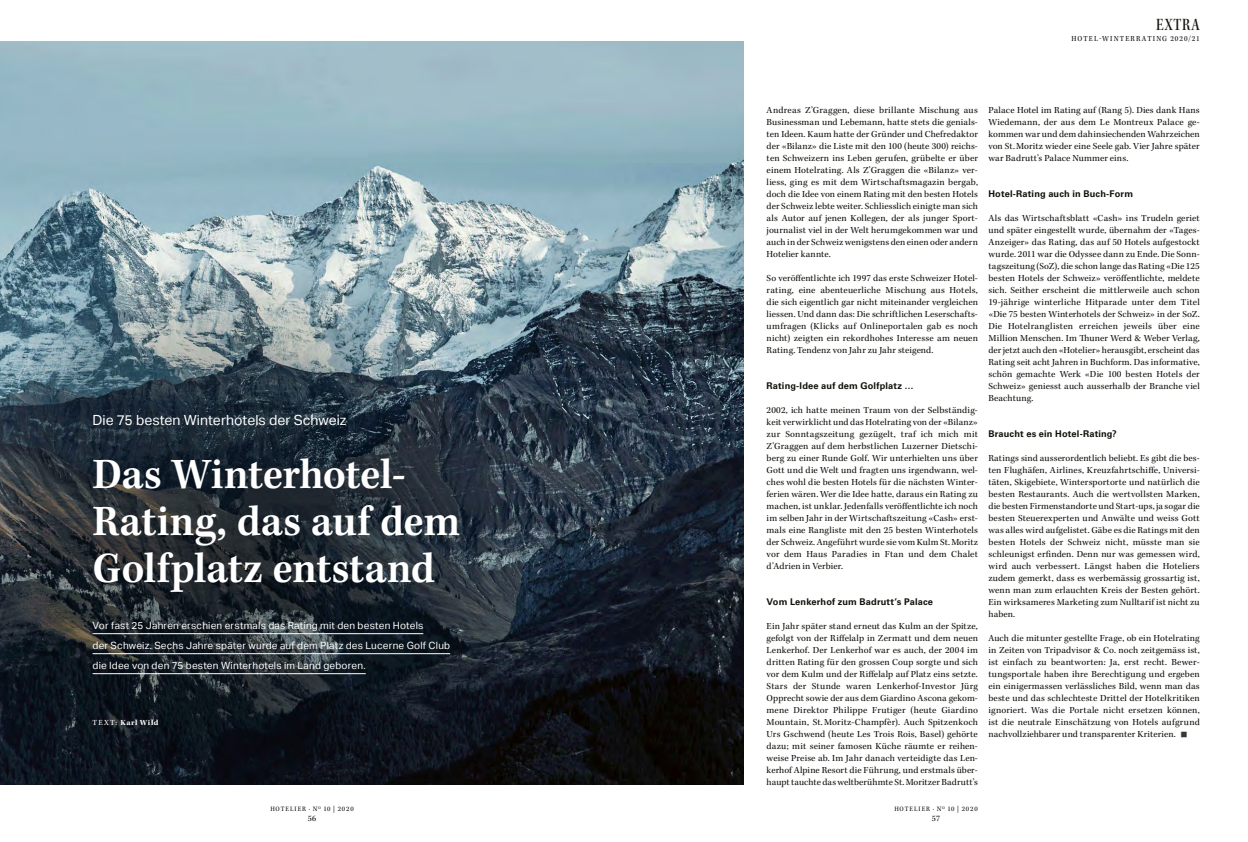
<style>
.page{position:relative;width:1248px;height:842px;background:#fff}
.page>*{position:absolute;margin:0;border:0;box-sizing:border-box;transform-origin:0 0}
.t1{font:45px/47px "Kepler Std Semibold Scn Capt";letter-spacing:-.005em;color:#fff}
.t2{font:18px "Kepler Std Medium Cn Subh";letter-spacing:.05em;color:#12120d}
.t3{font:14px "Aktiv Grotesk";color:#fff}
.t4{font:10px/20px "Aktiv Grotesk";letter-spacing:.02em;color:#fff}
.t5{font:9.5px/12px "Kepler Std";letter-spacing:.01em;color:#12120d;text-align:justify}
.t6{font:700 9.2px "Univers LT";letter-spacing:.015em;color:#12120d}
.t7{font:8.5px "Kepler Std";color:#12120d}
.t8{font:8px "Kepler Std Scn";letter-spacing:.135em;color:#12120d}
.t9{font:700 8px "Kepler Std";letter-spacing:.075em;color:#fff}
.t10{font:7px "Kepler Std";letter-spacing:.125em;color:#12120d}
.s1{font-weight:400}
.s2{font-family:"Kepler Std Scn"}
.s3{color:#383937}
</style>
<div class="page">
<img style="left:0;top:42px;width:743px;height:743px">
<svg style="left:0;top:257px;width:525px;height:528px;background:#354149"></svg>
<hr style="left:92px;top:633px;width:331px;height:1px;background:#fff">
<hr style="left:92px;top:653px;width:358px;height:1px;background:#fff">
<hr style="left:92px;top:673px;width:274px;height:1px;background:#fff">
<h3 class="t3" style="left:92px;top:412px;width:255px">Die 75 besten Winterhotels der Schweiz</h3>
<h1 class="t1" style="left:92px;top:452px;width:369px">Das Winterhotel-<br>Rating, das auf dem<br>Golfplatz entstand</h1>
<p class="t4" style="left:92px;top:616px;width:359px">Vor fast 25 Jahren erschien erstmals das Rating mit den besten Hotels<br>der Schweiz. Sechs Jahre später wurde auf dem Platz des Lucerne Golf Club die Idee von den 75 besten Winterhotels im Land geboren.</p>
<p class="t9" style="left:93px;top:718px;width:67px"><span class="s1">TEXT:</span> Karl Wild</p>
<p class="t10" style="left:270px;top:805px;width:85px"><span class="s2">HOTELIER</span> · N<sup>O</sup> 10 | 2020</p>
<p class="t7" style="left:308px;top:814px;width:10px">56</p>
<h2 class="t2" style="left:1155px;top:14px;width:45px">EXTRA</h2>
<p class="t8" style="left:1071px;top:34px;width:130px">HOTEL-WINTERRATING 2020/21</p>
<p class="t5" style="left:766px;top:105px;width:213px">Andreas Z’Graggen, diese brillante Mischung aus Businessman und Lebemann, hatte stets die genials&shy;ten Ideen. Kaum hatte der Gründer und Chefredaktor der «Bilanz» die Liste mit den 100 (heute 300) reichs&shy;ten Schweizern ins Leben gerufen, grübelte er über einem Hotelrating. Als Z’Graggen die «Bilanz» ver&shy;liess, ging es mit dem Wirtschaftsmagazin bergab, doch die Idee von einem Rating mit den besten Hotels der Schweiz lebte weiter. Schliesslich einigte man sich als Autor auf jenen Kollegen, der als junger Sport&shy;journalist viel in der Welt herumgekommen war und auch in der Schweiz wenigstens den einen oder andern Hotelier kannte.</p>
<p class="t5" style="left:766px;top:273px;width:213px">So veröffentlichte ich 1997 das erste Schweizer Hotel&shy;rating, eine abenteuerliche Mischung aus Hotels, die sich eigentlich gar nicht miteinander vergleichen liessen. Und dann das: Die schriftlichen Leserschafts&shy;umfragen (Klicks auf Onlineportalen gab es noch nicht) zeigten ein rekordhohes Interesse am neuen Rating. Tendenz von Jahr zu Jahr steigend.</p>
<p class="t6" style="left:766px;top:380px;width:149px">Rating-Idee auf dem Golfplatz …</p>
<p class="t5" style="left:766px;top:405px;width:213px">2002, ich hatte meinen Traum von der Selbständig&shy;keit verwirklicht und das Hotelrating von der «Bilanz» zur Sonntagszeitung gezügelt, traf ich mich mit Z’Graggen auf dem herbstlichen Luzerner Dietschi&shy;berg zu einer Runde Golf. Wir unterhielten uns über Gott und die Welt und fragten uns irgendwann, wel&shy;ches wohl die besten Hotels für die nächsten Winter&shy;ferien wären. Wer die Idee hatte, daraus ein Rating zu machen, ist unklar. Jedenfalls veröffentlichte ich noch im selben Jahr in der Wirtschaftszeitung «Cash» erst&shy;mals eine Rangliste mit den 25 besten Winterhotels der Schweiz. Angeführt wurde sie vom Kulm St.Moritz vor dem Haus Paradies in Ftan und dem Chalet d’Adrien in Verbier.</p>
<p class="t6" style="left:766px;top:596px;width:168px">Vom Lenkerhof zum Badrutt’s Palace</p>
<p class="t5" style="left:766px;top:621px;width:213px">Ein Jahr später stand erneut das Kulm an der Spitze, gefolgt von der Riffelalp in Zermatt und dem neuen Lenkerhof. Der Lenkerhof war es auch, der 2004 im dritten Rating für den grossen Coup sorgte und sich vor dem Kulm und der Riffelalp auf Platz eins setzte.<br>Stars der Stunde waren Lenkerhof-Investor Jürg Opprecht sowie der aus dem Giardino Ascona gekom&shy;mene Direktor Philippe Frutiger (heute Giardino Mountain, St.Moritz-Champfèr). Auch Spitzenkoch Urs Gschwend (heute Les Trois Rois, Basel) gehörte dazu; mit seiner famosen Küche räumte er reihen&shy;weise Preise ab. Im Jahr danach verteidigte das Len&shy;kerhof Alpine Resort die Führung, und erstmals über&shy;haupt tauchte das weltberühmte St.Moritzer Badrutt’s</p>
<p class="t10" style="left:894px;top:805px;width:85px"><span class="s2">HOTELIER</span> · N<sup>O</sup> 10 | 2020</p>
<p class="t7" style="left:931px;top:814px;width:10px">57</p>
<p class="t5" style="left:988px;top:105px;width:213px;text-align:left">Palace Hotel im Rating auf (Rang 5). Dies dank Hans Wiedemann, der aus dem Le Montreux Palace ge-- kommen war und dem dahinsiechenden Wahrzeichen von St.Moritz wieder eine Seele gab. Vier Jahre später war Badrutt’s Palace Nummer eins.</p>
<p class="t6" style="left:988px;top:188px;width:146px">Hotel-Rating auch in Buch-Form</p>
<p class="t5" style="left:988px;top:213px;width:213px">Als das Wirtschaftsblatt «Cash» ins Trudeln geriet und später eingestellt wurde, übernahm der «Tages-Anzeiger» das Rating, das auf 50 Hotels aufgestockt wurde. 2011 war die Odyssee dann zu Ende. Die Sonn&shy;tagszeitung (SoZ), die schon lange das Rating «Die 125 besten Hotels der Schweiz» veröffentlichte, meldete sich. Seither erscheint die mittlerweile auch schon 19-jährige winterliche Hitparade unter dem Titel «Die 75 besten Winterhotels der Schweiz» in der SoZ.<br>Die Hotelranglisten erreichen jeweils über eine Million Menschen. Im Thuner Werd &amp; Weber Verlag, der jetzt auch den «Hotelier» herausgibt, erscheint das Rating seit acht Jahren in Buchform. Das informative, schön gemachte Werk «Die 100 besten Hotels der Schweiz» geniesst auch ausserhalb der Branche viel Beachtung.</p>
<p class="t6" style="left:988px;top:428px;width:130px">Braucht es ein Hotel-Rating?</p>
<p class="t5" style="left:988px;top:453px;width:213px">Ratings sind ausserordentlich beliebt. Es gibt die bes&shy;ten Flughäfen, Airlines, Kreuzfahrtschiffe, Universi&shy;täten, Skigebiete, Wintersportorte und natürlich die besten Restaurants. Auch die wertvollsten Marken, die besten Firmenstandorte und Start-ups, ja sogar die besten Steuerexperten und Anwälte und weiss Gott was alles wird aufgelistet. Gäbe es die Ratings mit den besten Hotels der Schweiz nicht, müsste man sie schleunigst erfinden. Denn nur was gemessen wird, wird auch verbessert. Längst haben die Hoteliers zudem gemerkt, dass es werbemässig grossartig ist, wenn man zum erlauchten Kreis der Besten gehört.<br>Ein wirksameres Marketing zum Nulltarif ist nicht zu haben.</p>
<p class="t5" style="left:988px;top:633px;width:213px">Auch die mitunter gestellte Frage, ob ein Hotelrating in Zeiten von Tripadvisor &amp; Co. noch zeitgemäss ist, ist einfach zu beantworten: Ja, erst recht. Bewer&shy;tungsportale haben ihre Berechtigung und ergeben ein einigermassen verlässliches Bild, wenn man das beste und das schlechteste Drittel der Hotelkritiken ignoriert. Was die Portale nicht ersetzen können, ist die neutrale Einschätzung von Hotels aufgrund nachvollziehbarer und transparenter Kriterien. <span class="s3">■</span></p>
</div>
